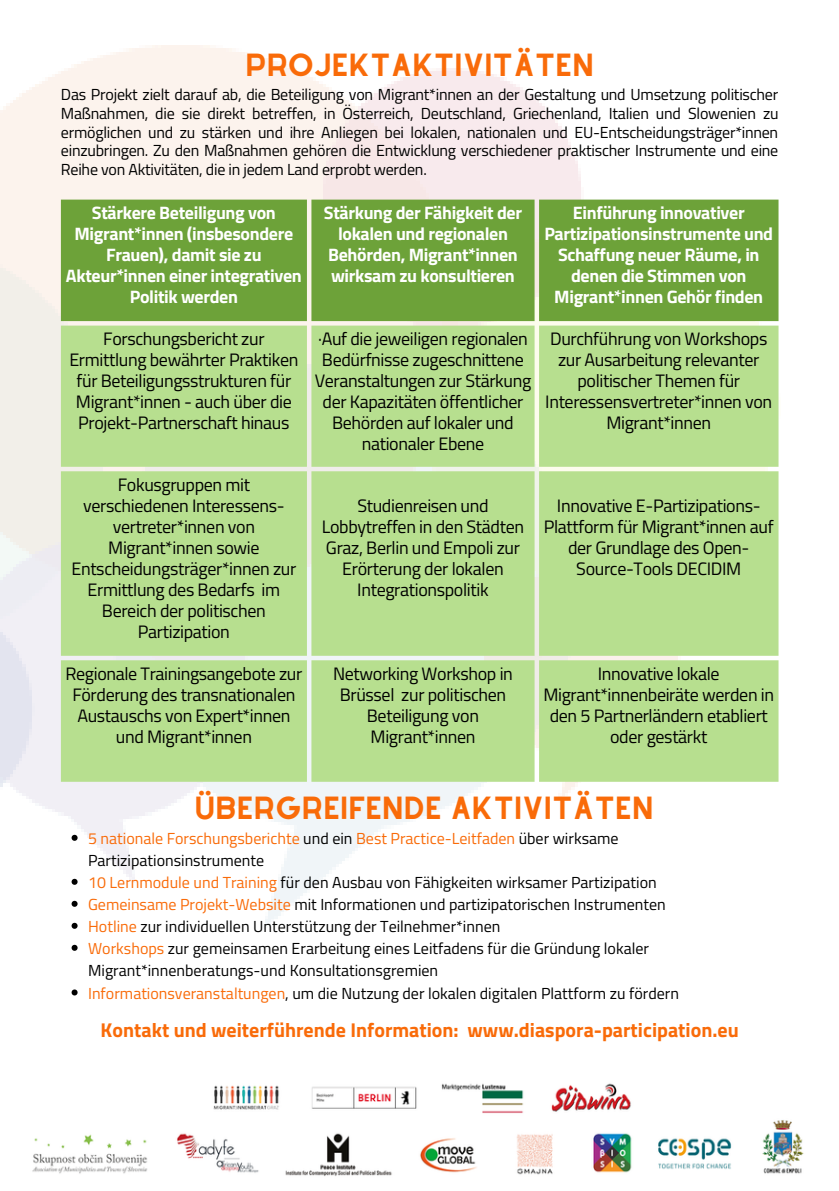
<style>
.page{position:relative;width:839px;height:1191px;background:#fff}
.page>*{position:absolute;margin:0;border:0;box-sizing:border-box;transform-origin:0 0}
.t1{font:28px "Alyssum Sans";color:#f96b09}
.t2{font:700 20px "Titillium Web";color:#f96b09}
.t3{font:18px/21px "Titillium Web";letter-spacing:-.02em;color:#000;text-align:center}
.t4{font:700 18px/21px "Titillium Web";letter-spacing:-.02em;color:#fff;text-align:center}
.t5{font:16px/22px "Titillium Web";color:#000;text-align:justify}
.s1{color:#f96b09}
</style>
<div class="page">
<div style="left:61px;top:200px;width:717px;height:121px;background:#6da239"></div>
<div style="left:61px;top:326px;width:717px;height:456px;background:#b7df8f"></div>
<img style="left:32px;top:1083px;width:772px;height:93px">
<svg style="left:72px;top:835px;width:6px;height:6px"></svg>
<svg style="left:72px;top:879px;width:6px;height:6px"></svg>
<svg style="left:72px;top:901px;width:6px;height:6px"></svg>
<svg style="left:72px;top:923px;width:6px;height:6px"></svg>
<svg style="left:72px;top:945px;width:6px;height:6px"></svg>
<svg style="left:72px;top:989px;width:6px;height:6px"></svg>
<h1 class="t1" style="left:245px;top:48px;width:350px">PROJEKTAKTIVITÄTEN</h1>
<p class="t5" style="left:61px;top:85px;width:719px;line-height:18.6px">Das Projekt zielt darauf ab, die Beteiligung von Migrant*innen an der Gestaltung und Umsetzung politischer Maßnahmen, die sie direkt betreffen, in Österreich, Deutschland, Griechenland, Italien und Slowenien zu ermöglichen und zu stärken und ihre Anliegen bei lokalen, nationalen und EU-Entscheidungsträger*innen einzubringen. Zu den Maßnahmen gehören die Entwicklung verschiedener praktischer Instrumente und eine Reihe von Aktivitäten, die in jedem Land erprobt werden.</p>
<p class="t4" style="left:66px;top:202px;width:237px">Stärkere Beteiligung von<br>Migrant*innen (insbesondere<br>Frauen), damit sie zu<br>Akteur*innen einer integrativen<br>Politik werden</p>
<p class="t4" style="left:324px;top:202px;width:200px">Stärkung der Fähigkeit der lokalen und regionalen<br>Behörden, Migrant*innen wirksam zu konsultieren</p>
<p class="t4" style="left:544px;top:202px;width:230px">Einführung innovativer<br>Partizipationsinstrumente und<br>Schaffung neuer Räume, in denen die Stimmen von<br>Migrant*innen Gehör finden</p>
<p class="t3" style="left:69px;top:328px;width:230px">Forschungsbericht zur<br>Ermittlung bewährter Praktiken für Beteiligungsstrukturen für<br>Migrant*innen - auch über die<br>Projekt-Partnerschaft hinaus</p>
<p class="t3" style="left:315px;top:328px;width:218px">·Auf die jeweiligen regionalen<br>Bedürfnisse zugeschnittene<br>Veranstaltungen zur Stärkung der Kapazitäten öffentlicher<br>Behörden auf lokaler und nationaler Ebene</p>
<p class="t3" style="left:545px;top:328px;width:228px">Durchführung von Workshops zur Ausarbeitung relevanter politischer Themen für<br>Interessensvertreter*innen von<br>Migrant*innen</p>
<p class="t3" style="left:71px;top:474px;width:226px">Fokusgruppen mit verschiedenen Interessens&shy;vertreter*innen von<br>Migrant*innen sowie<br>Entscheidungsträger*innen zur<br>Ermittlung des Bedarfs im<br>Bereich der politischen<br>Partizipation</p>
<p class="t3" style="left:322px;top:495px;width:204px">Studienreisen und<br>Lobbytreffen in den Städten<br>Graz, Berlin und Empoli zur<br>Erörterung der lokalen<br>Integrationspolitik</p>
<p class="t3" style="left:544px;top:495px;width:231px">Innovative E-Partizipations-<br>Plattform für Migrant*innen auf der Grundlage des Open-<br>Source-Tools DECIDIM</p>
<p class="t3" style="left:65px;top:663px;width:238px">Regionale Trainingsangebote zur<br>Förderung des transnationalen<br>Austauschs von Expert*innen und Migrant*innen</p>
<p class="t3" style="left:333px;top:663px;width:181px">Networking Workshop in<br>Brüssel zur politischen<br>Beteiligung von<br>Migrant*innen</p>
<p class="t3" style="left:543px;top:663px;width:232px">Innovative lokale<br>Migrant*innenbeiräte werden in den 5 Partnerländern etabliert oder gestärkt</p>
<h1 class="t1" style="left:194px;top:791px;width:460px">ÜBERGREIFENDE AKTIVITÄTEN</h1>
<p class="t5" style="left:88px;top:827px;width:592px;text-align:left"><span class="s1">5 nationale Forschungsberichte</span> und ein <span class="s1">Best Practice-Leitfaden</span> über wirksame Partizipationsinstrumente<br><span class="s1">10 Lernmodule und Training</span> für den Ausbau von Fähigkeiten wirksamer Partizipation <span class="s1">Gemeinsame Projekt-Website</span> mit Informationen und partizipatorischen Instrumenten <span class="s1">Hotline</span> zur individuellen Unterstützung der Teilnehmer*innen<br><span class="s1">Workshops</span> zur gemeinsamen Erarbeitung eines Leitfadens für die Gründung lokaler Migrant*innenberatungs-und Konsultationsgremien<br><span class="s1">Informationsveranstaltungen</span>, um die Nutzung der lokalen digitalen Plattform zu fördern</p>
<p class="t2" style="left:101px;top:1014px;width:639px">Kontakt und weiterführende Information: www.diaspora-participation.eu</p>
</div>
